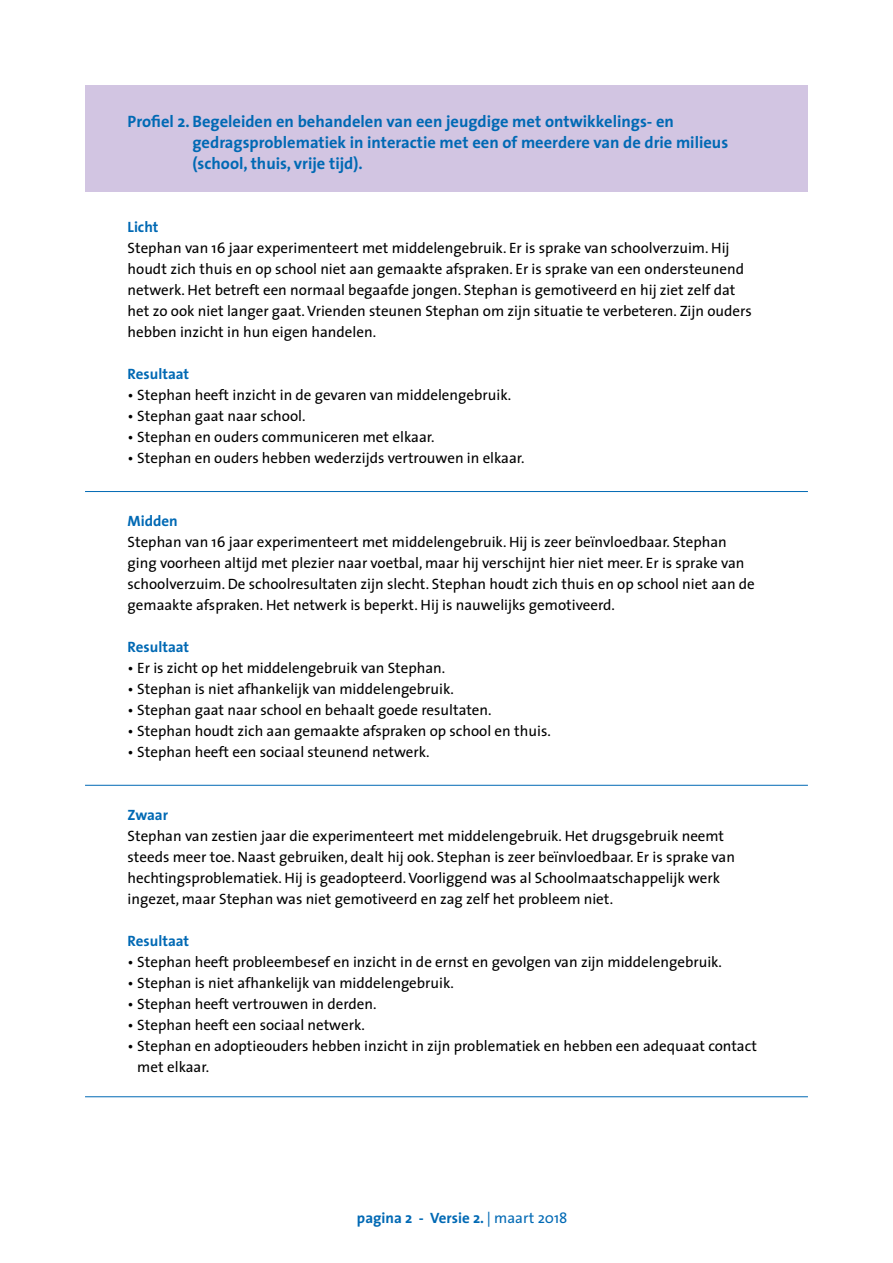
<style>
.page{position:relative;width:893px;height:1263px;background:#fff}
.page>*{position:absolute;margin:0;border:0;box-sizing:border-box;transform-origin:0 0}
.t1{font:700 16.5px/21px "The Sans";color:#0069b4}
.t2{font:15px/21px "The Sans";color:#000}
.t3{font:700 15px "The Sans";color:#0069b4}
.s1{font-weight:400}
</style>
<div class="page">
<div style="left:85px;top:85px;width:723px;height:106px;background:#d2c5e2"></div>
<hr style="left:85px;top:491px;width:723px;height:1px;background:#0069b4">
<hr style="left:85px;top:785px;width:723px;height:1px;background:#0069b4">
<hr style="left:85px;top:1096px;width:723px;height:1px;background:#0069b4">
<p class="t1" style="left:193px;top:111px;width:537px;text-indent:-65px">Profiel 2. Begeleiden en behandelen van een jeugdige met ontwikkelings- en gedragsproblematiek in interactie met een of meerdere van de drie milieus (school, thuis, vrije tijd).</p>
<p class="t3" style="left:128px;top:214px;width:32px">Licht</p>
<p class="t2" style="left:128px;top:237px;width:626px">Stephan van 16 jaar experimenteert met middelengebruik. Er is sprake van schoolverzuim. Hij houdt zich thuis en op school niet aan gemaakte afspraken. Er is sprake van een ondersteunend netwerk. Het betreft een normaal begaafde jongen. Stephan is gemotiveerd en hij ziet zelf dat het zo ook niet langer gaat. Vrienden steunen Stephan om zijn situatie te verbeteren. Zijn ouders hebben inzicht in hun eigen handelen.</p>
<p class="t3" style="left:128px;top:361px;width:63px">Resultaat</p>
<p class="t2" style="left:128px;top:384px;width:385px">• Stephan heeft inzicht in de gevaren van middelengebruik.</p>
<p class="t2" style="left:128px;top:405px;width:180px">• Stephan gaat naar school.</p>
<p class="t2" style="left:128px;top:426px;width:309px">• Stephan en ouders communiceren met elkaar.</p>
<p class="t2" style="left:128px;top:447px;width:399px">• Stephan en ouders hebben wederzijds vertrouwen in elkaar.</p>
<p class="t3" style="left:128px;top:508px;width:52px">Midden</p>
<p class="t2" style="left:128px;top:531px;width:629px">Stephan van 16 jaar experimenteert met middelengebruik. Hij is zeer beïnvloedbaar. Stephan ging voorheen altijd met plezier naar voetbal, maar hij verschijnt hier niet meer. Er is sprake van schoolverzuim. De schoolresultaten zijn slecht. Stephan houdt zich thuis en op school niet aan de gemaakte afspraken. Het netwerk is beperkt. Hij is nauwelijks gemotiveerd.</p>
<p class="t3" style="left:128px;top:634px;width:63px">Resultaat</p>
<p class="t2" style="left:128px;top:657px;width:319px">• Er is zicht op het middelengebruik van Stephan.</p>
<p class="t2" style="left:128px;top:678px;width:328px">• Stephan is niet afhankelijk van middelengebruik.</p>
<p class="t2" style="left:128px;top:699px;width:365px">• Stephan gaat naar school en behaalt goede resultaten.</p>
<p class="t2" style="left:128px;top:720px;width:425px">• Stephan houdt zich aan gemaakte afspraken op school en thuis.</p>
<p class="t2" style="left:128px;top:741px;width:303px">• Stephan heeft een sociaal steunend netwerk.</p>
<p class="t3" style="left:128px;top:802px;width:42px">Zwaar</p>
<p class="t2" style="left:128px;top:825px;width:609px">Stephan van zestien jaar die experimenteert met middelengebruik. Het drugsgebruik neemt steeds meer toe. Naast gebruiken, dealt hij ook. Stephan is zeer beïnvloedbaar. Er is sprake van hechtingsproblematiek. Hij is geadopteerd. Voorliggend was al Schoolmaatschappelijk werk ingezet, maar Stephan was niet gemotiveerd en zag zelf het probleem niet.</p>
<p class="t3" style="left:128px;top:928px;width:63px">Resultaat</p>
<p class="t2" style="left:128px;top:951px;width:596px">• Stephan heeft probleembesef en inzicht in de ernst en gevolgen van zijn middelengebruik.</p>
<p class="t2" style="left:128px;top:972px;width:328px">• Stephan is niet afhankelijk van middelengebruik.</p>
<p class="t2" style="left:128px;top:993px;width:251px">• Stephan heeft vertrouwen in derden.</p>
<p class="t2" style="left:128px;top:1014px;width:239px">• Stephan heeft een sociaal netwerk.</p>
<p class="t2" style="left:137px;top:1035px;width:621px;text-indent:-10px">• Stephan en adoptieouders hebben inzicht in zijn problematiek en hebben een adequaat contact met elkaar.</p>
<p class="t3" style="left:357px;top:1205px;width:212px">pagina 2 - Versie 2. <span class="s1">| maart 2018</span></p>
</div>
